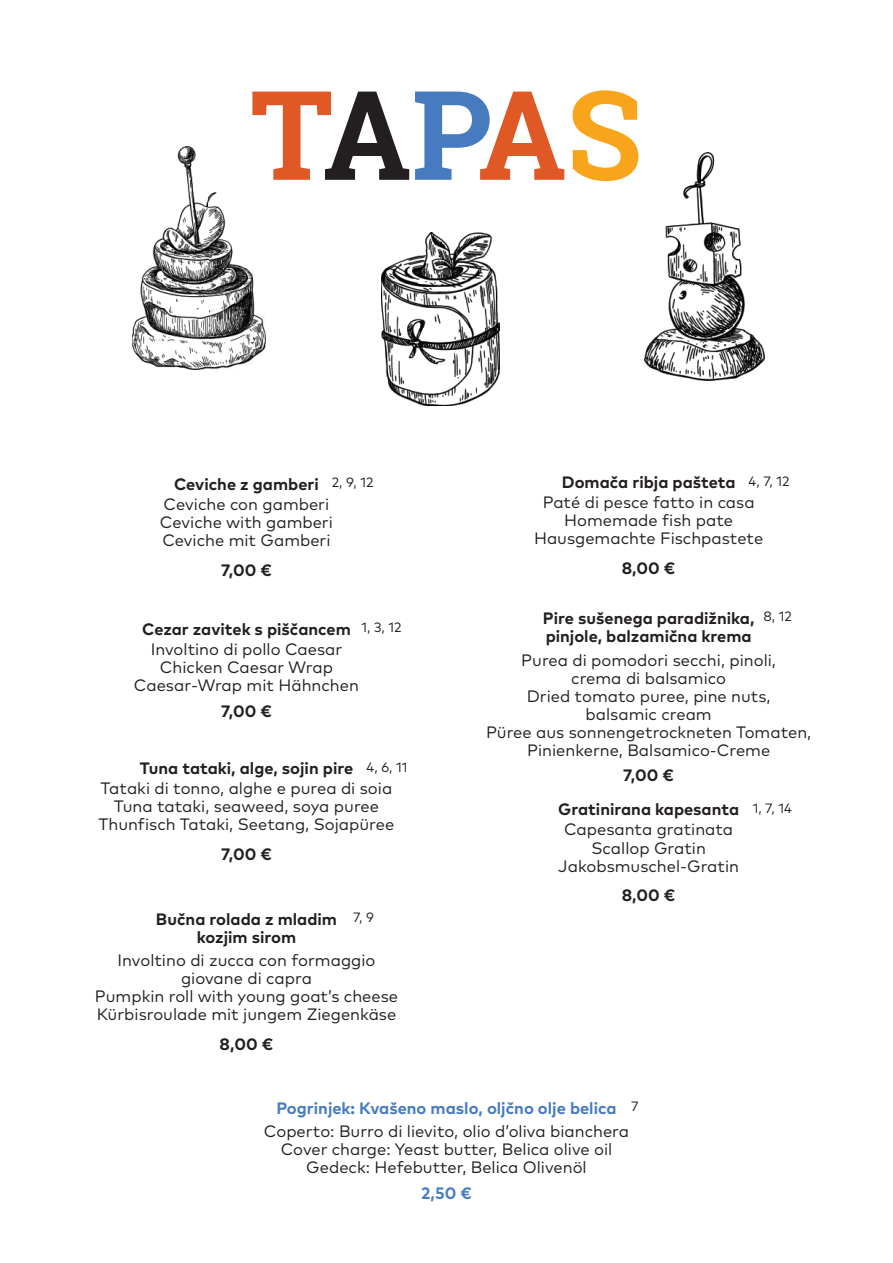
<style>
.page{position:relative;width:893px;height:1263px;background:#fff}
.page>*{position:absolute;margin:0;border:0;box-sizing:border-box;transform-origin:0 0}
.t1{font:16.5px/18px "Mark Pro";color:#231f20;text-align:center}
.t2{font:700 16.5px/18px "Mark Pro";color:#231f20}
.t3{font:700 16.5px "Mark Pro";color:#467cbf}
.t4{font:13.5px "Mark Pro";color:#231f20}
</style>
<div class="page">
<img style="left:381px;top:232px;width:119px;height:174px">
<img style="left:644px;top:153px;width:120px;height:227px">
<img style="left:132px;top:146px;width:134px;height:224px">
<svg style="left:252px;top:92px;width:157px;height:88px"></svg>
<svg style="left:415px;top:92px;width:149px;height:88px"></svg>
<svg style="left:573px;top:90px;width:65px;height:91px"></svg>
<p class="t2" style="left:174px;top:474px;width:146px">Ceviche z gamberi</p>
<p class="t2" style="left:562px;top:472px;width:175px">Domača ribja pašteta</p>
<p class="t4" style="left:332px;top:472px;width:43px">2, 9, 12</p>
<p class="t4" style="left:748px;top:471px;width:43px">4, 7, 12</p>
<p class="t1" style="left:160px;top:494px;width:174px;text-align:left">Ceviche con gamberi<br>Ceviche with gamberi<br>Ceviche mit Gamberi</p>
<p class="t1" style="left:534px;top:492px;width:231px">Paté di pesce fatto in casa<br>Homemade fish pate<br>Hausgemachte Fischpastete</p>
<p class="t2" style="left:221px;top:560px;width:52px">7,00 €</p>
<p class="t2" style="left:622px;top:557px;width:55px">8,00 €</p>
<p class="t2" style="left:142px;top:618px;width:210px">Cezar zavitek s piščancem</p>
<p class="t2" style="left:543px;top:607px;width:213px">Pire sušenega paradižnika, pinjole, balzamična krema</p>
<p class="t4" style="left:763px;top:606px;width:30px">8, 12</p>
<p class="t4" style="left:361px;top:617px;width:42px">1, 3, 12</p>
<p class="t1" style="left:134px;top:639px;width:226px">Involtino di pollo Caesar<br>Chicken Caesar Wrap<br>Caesar-Wrap mit Hähnchen</p>
<p class="t1" style="left:486px;top:649px;width:327px">Purea di pomodori secchi, pinoli,<br>crema di balsamico<br>Dried tomato puree, pine nuts,<br>balsamic cream<br>Püree aus sonnengetrockneten Tomaten,<br>Pinienkerne, Balsamico-Creme</p>
<p class="t2" style="left:221px;top:701px;width:52px">7,00 €</p>
<p class="t2" style="left:140px;top:758px;width:215px">Tuna tataki, alge, sojin pire</p>
<p class="t4" style="left:367px;top:757px;width:43px">4, 6, 11</p>
<p class="t1" style="left:99px;top:778px;width:297px">Tataki di tonno, alghe e purea di soia<br>Tuna tataki, seaweed, soya puree<br>Thunfisch Tataki, Seetang, Sojapüree</p>
<p class="t2" style="left:221px;top:844px;width:52px">7,00 €</p>
<p class="t2" style="left:156px;top:908px;width:183px;text-align:center">Bučna rolada z mladim kozjim sirom</p>
<p class="t4" style="left:353px;top:907px;width:22px">7, 9</p>
<p class="t1" style="left:95px;top:950px;width:305px">Involtino di zucca con formaggio giovane di capra<br>Pumpkin roll with young goat’s cheese<br>Kürbisroulade mit jungem Ziegenkäse</p>
<p class="t2" style="left:220px;top:1034px;width:55px">8,00 €</p>
<p class="t2" style="left:623px;top:765px;width:52px">7,00 €</p>
<p class="t2" style="left:558px;top:799px;width:182px">Gratinirana kapesanta</p>
<p class="t1" style="left:558px;top:819px;width:182px">Capesanta gratinata<br>Scallop Gratin<br>Jakobsmuschel-Gratin</p>
<p class="t2" style="left:622px;top:885px;width:55px">8,00 €</p>
<p class="t4" style="left:753px;top:798px;width:41px">1, 7, 14</p>
<p class="t3" style="left:276px;top:1095px;width:342px">Pogrinjek: Kvašeno maslo, oljčno olje belica</p>
<p class="t4" style="left:631px;top:1096px;width:9px">7</p>
<p class="t1" style="left:264px;top:1121px;width:367px">Coperto: Burro di lievito, olio d’oliva bianchera<br>Cover charge: Yeast butter, Belica olive oil<br>Gedeck: Hefebutter, Belica Olivenöl</p>
<p class="t3" style="left:421px;top:1180px;width:52px">2,50 €</p>
</div>
